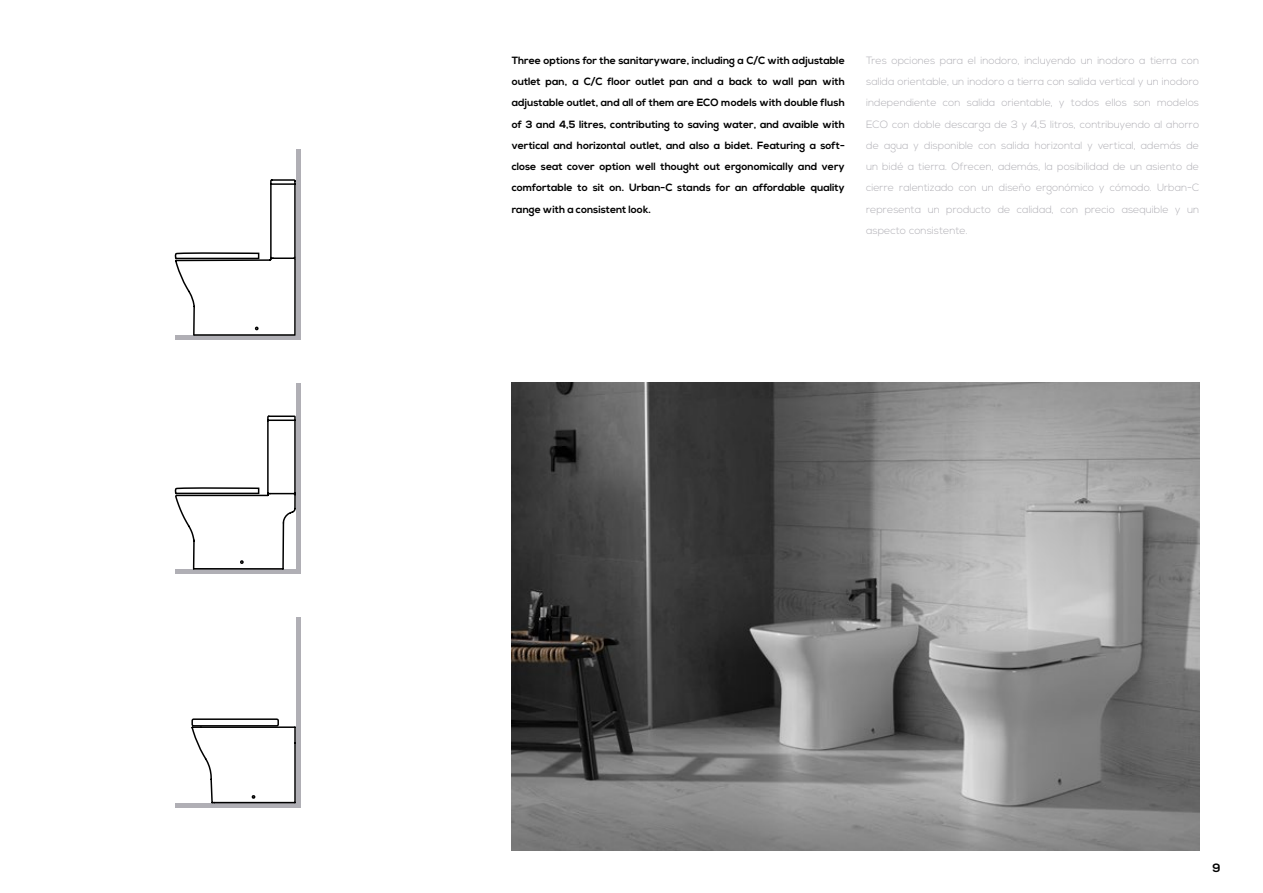
<style>
.page{position:relative;width:1263px;height:893px;background:#fff}
.page>*{position:absolute;margin:0;border:0;box-sizing:border-box;transform-origin:0 0}
.t1{font:700 12px "Nexa";color:#000}
.t2{font:300 10.5px/21.3px "Nexa";color:#b0afb5;text-align:justify}
.t3{font:700 10.5px/21.3px "Nexa";color:#000;text-align:justify}
</style>
<div class="page">
<img style="left:512px;top:383px;width:687px;height:467px">
<hr style="left:296px;top:383px;width:4px;height:187px;background:#b0afb5">
<hr style="left:296px;top:617px;width:4px;height:186px;background:#b0afb5">
<hr style="left:296px;top:149px;width:4px;height:187px;background:#b0afb5">
<hr style="left:175px;top:336px;width:125px;height:4px;background:#b0afb5">
<hr style="left:175px;top:570px;width:125px;height:4px;background:#b0afb5">
<div style="left:175px;top:803px;width:125px;height:5px;background:#b0afb5"></div>
<svg style="left:174px;top:415px;width:122px;height:155px"></svg>
<svg style="left:174px;top:179px;width:122px;height:157px"></svg>
<svg style="left:191px;top:726px;width:105px;height:78px"></svg>
<div style="left:191px;top:718px;width:88px;height:9px;border:2px solid #000;border-radius:2px"></div>
<p class="t3" style="left:512px;top:50px;width:335px">Three options for the sanitaryware, including a C/C with adjustable outlet pan, a C/C floor outlet pan and a back to wall pan with adjustable outlet, and all of them are ECO models with double flush of 3 and 4,5 litres, contributing to saving water, and avaible with vertical and horizontal outlet, and also a bidet. Featuring a soft&shy;close seat cover option well thought out ergonomically and very comfortable to sit on. Urban-C stands for an affordable quality range with a consistent look.</p>
<p class="t2" style="left:866px;top:50px;width:335px">Tres opciones para el inodoro, incluyendo un inodoro a tierra con salida orientable, un inodoro a tierra con salida vertical y un inodoro independiente con salida orientable, y todos ellos son modelos ECO con doble descarga de 3 y 4,5 litros, contribuyendo al ahorro de agua y disponible con salida horizontal y vertical, además de un bidé a tierra. Ofrecen, además, la posibilidad de un asiento de cierre ralentizado con un diseño ergonómico y cómodo. Urban-C representa un producto de calidad, con precio asequible y un aspecto consistente.</p>
<p class="t1" style="left:1212px;top:861px;width:10px">9</p>
</div>
